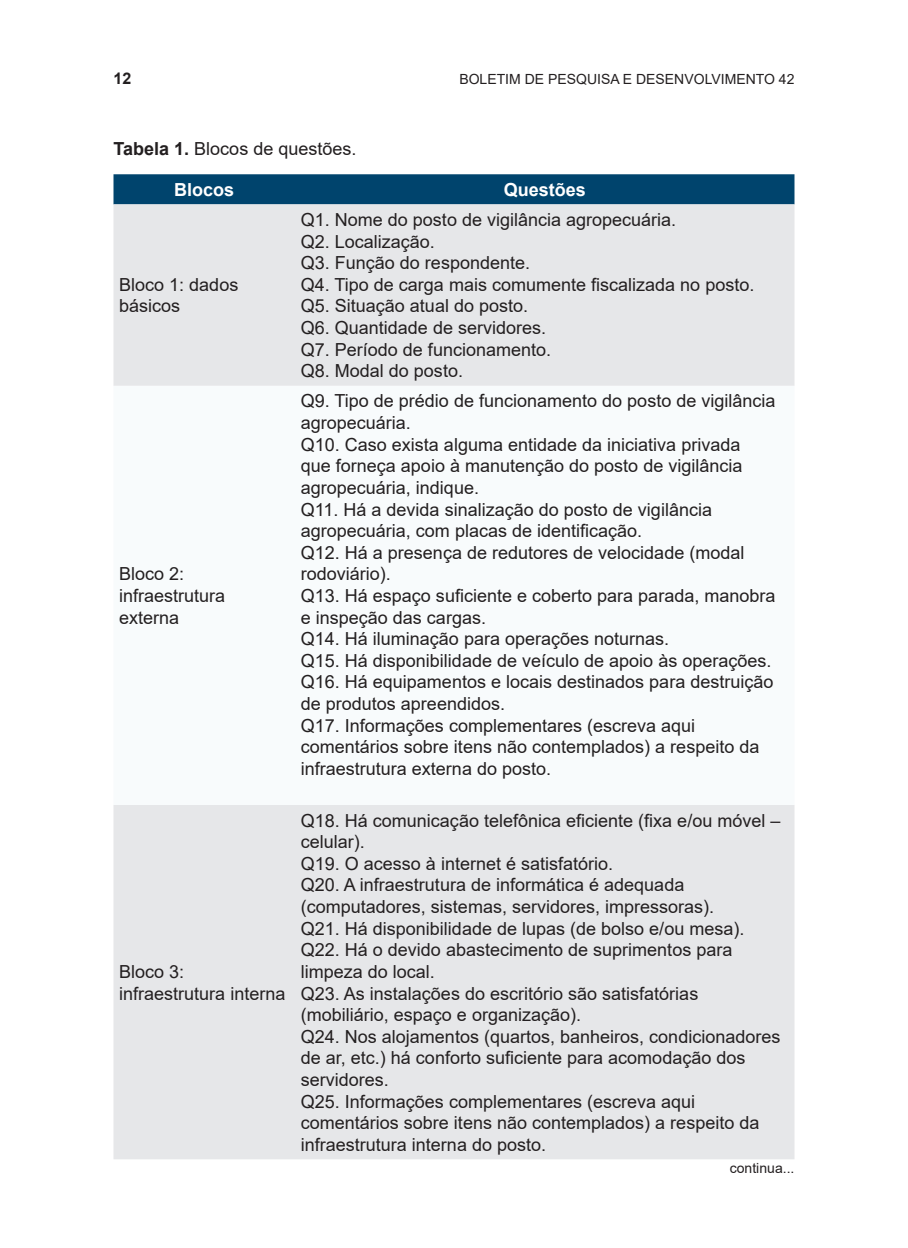
<style>
.page{position:relative;width:908px;height:1248px;background:#fff}
.page>*{position:absolute;margin:0;border:0;box-sizing:border-box;transform-origin:0 0}
.t1{font:18px/21.6px "Arial";color:#231f20}
.t2{font:700 18px "Arial";color:#fff}
.t3{font:700 16px "Arial";color:#231f20}
.t4{font:14px "Arial";color:#231f20}
.s1{font-weight:700}
</style>
<div class="page">
<div style="left:113px;top:174px;width:681px;height:30px;background:#00446d"></div>
<div style="left:113px;top:204px;width:681px;height:955px;background:#e6e7e9"></div>
<svg style="left:113px;top:386px;width:681px;height:419px"></svg>
<p class="t3" style="left:113px;top:67px;width:19px">12</p>
<p class="t4" style="left:459px;top:69px;width:336px">BOLETIM DE PESQUISA E DESENVOLVIMENTO 42</p>
<p class="t1" style="left:113px;top:138px;width:244px"><span class="s1">Tabela 1.</span> Blocos de questões.</p>
<p class="t2" style="left:174px;top:177px;width:62px">Blocos</p>
<p class="t2" style="left:503px;top:177px;width:84px">Questões</p>
<p class="t1" style="left:119px;top:273px;width:121px">Bloco 1: dados básicos</p>
<p class="t1" style="left:119px;top:563px;width:108px">Bloco 2: infraestrutura externa</p>
<p class="t1" style="left:119px;top:960px;width:168px">Bloco 3: infraestrutura interna</p>
<p class="t1" style="left:300px;top:209px;width:455px">Q1. Nome do posto de vigilância agropecuária.<br>Q2. Localização.<br>Q3. Função do respondente.<br>Q4. Tipo de carga mais comumente fiscalizada no posto.<br>Q5. Situação atual do posto.<br>Q6. Quantidade de servidores.<br>Q7. Período de funcionamento.<br>Q8. Modal do posto.</p>
<p class="t1" style="left:300px;top:390px;width:476px">Q9. Tipo de prédio de funcionamento do posto de vigilância agropecuária.<br>Q10. Caso exista alguma entidade da iniciativa privada<br>que forneça apoio à manutenção do posto de vigilância agropecuária, indique.<br>Q11. Há a devida sinalização do posto de vigilância agropecuária, com placas de identificação.<br>Q12. Há a presença de redutores de velocidade (modal rodoviário).<br>Q13. Há espaço suficiente e coberto para parada, manobra e inspeção das cargas.<br>Q14. Há iluminação para operações noturnas.<br>Q15. Há disponibilidade de veículo de apoio às operações.<br>Q16. Há equipamentos e locais destinados para destruição de produtos apreendidos.<br>Q17. Informações complementares (escreva aqui comentários sobre itens não contemplados) a respeito da infraestrutura externa do posto.</p>
<p class="t1" style="left:300px;top:809px;width:481px">Q18. Há comunicação telefônica eficiente (fixa e/ou móvel – celular).<br>Q19. O acesso à internet é satisfatório.<br>Q20. A infraestrutura de informática é adequada (computadores, sistemas, servidores, impressoras).<br>Q21. Há disponibilidade de lupas (de bolso e/ou mesa).<br>Q22. Há o devido abastecimento de suprimentos para limpeza do local.<br>Q23. As instalações do escritório são satisfatórias (mobiliário, espaço e organização).<br>Q24. Nos alojamentos (quartos, banheiros, condicionadores de ar, etc.) há conforto suficiente para acomodação dos servidores.<br>Q25. Informações complementares (escreva aqui comentários sobre itens não contemplados) a respeito da infraestrutura interna do posto.</p>
<p class="t4" style="left:729px;top:1158px;width:66px">continua...</p>
</div>
